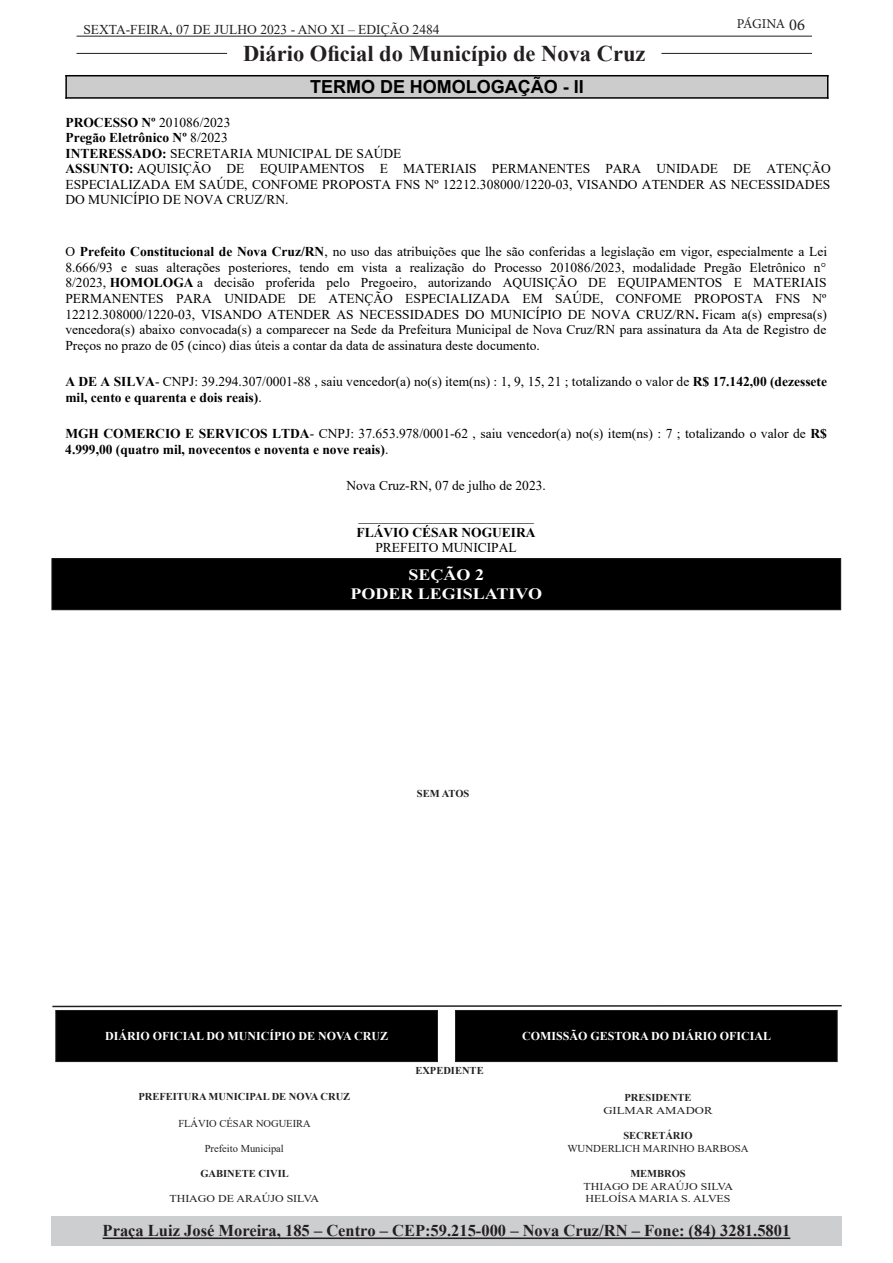
<style>
.page{position:relative;width:893px;height:1263px;background:#fff}
.page>*{position:absolute;margin:0;border:0;box-sizing:border-box;transform-origin:0 0}
.t1{font:700 22.5px "Times New Roman";color:#231f20}
.t2{font:700 18px "Arial";color:#000}
.t3{font:700 16.5px "Times New Roman";color:#231f20}
.t4{font:700 15.75px "Times New Roman";color:#fff;scale:1.14 1}
.t5{font:13.5px/15.5px "Times New Roman";color:#000}
.t6{font:13.5px "Times New Roman";color:#231f20}
.t7{font:13.5px "Arial";color:#000}
.t8{font:13.5px "Minion Pro";letter-spacing:-.03em;color:#231f20}
.t9{font:700 12px "Times New Roman";color:#fff}
.t10{font:700 10.5px "Times New Roman";color:#231f20}
.t11{font:10.5px "Times New Roman";color:#231f20}
.t12{font:10.5px "Times New Roman";color:#231f20;scale:1.14 1}
.t13{font:10.5px "Times New Roman";color:#231f20;scale:1.21 1}
.s1{font-size:16.5px}
.s2{font-weight:700}
</style>
<div class="page">
<hr style="left:77px;top:36px;width:735px;height:1px;background:#231f20">
<hr style="left:77px;top:53px;width:150px;height:1px;background:#231f20">
<hr style="left:661px;top:53px;width:151px;height:1px;background:#231f20">
<div style="left:51px;top:1216px;width:791px;height:29px;background:#cdced0"></div>
<hr style="left:103px;top:1237px;width:687px;height:2px;background:#231f20">
<div style="left:455px;top:1010px;width:382px;height:51px;background:#000"></div>
<div style="left:455px;top:1010px;width:383px;height:52px;border:1px solid #231f20"></div>
<div style="left:56px;top:1010px;width:381px;height:51px;background:#000"></div>
<div style="left:55px;top:1010px;width:383px;height:52px;border:1px solid #231f20"></div>
<svg style="left:52px;top:1005px;width:790px;height:3px"></svg>
<div style="left:52px;top:559px;width:789px;height:51px;background:#000"></div>
<div style="left:51px;top:558px;width:790px;height:52px;border:1px solid #231f20"></div>
<div style="left:66px;top:75px;width:762px;height:22px;background:#ccc"></div>
<hr style="left:65px;top:75px;width:763px;height:1px;background:#000">
<hr style="left:65px;top:97px;width:763px;height:2px;background:#000">
<hr style="left:65px;top:75px;width:2px;height:24px;background:#000">
<svg style="left:827px;top:76px;width:1px;height:23px"></svg>
<p class="t6" style="left:83px;top:20px;width:358px">SEXTA-FEIRA, 07 DE JULHO 2023 - ANO XI – EDIÇÃO 2484</p>
<h1 class="t1" style="left:243px;top:37px;width:404px">Diário Oficial do Município de Nova Cruz</h1>
<p class="t8" style="left:737px;top:15px;width:70px">PÁGINA <span class="s1">06</span></p>
<p class="t2" style="left:310px;top:77px;width:275px">TERMO DE HOMOLOGAÇÃO - II</p>
<p class="t5" style="left:65px;top:114px;width:767px"><span class="s2">PROCESSO Nº</span> 201086/2023<br><span class="s2">Pregão Eletrônico Nº</span> 8/2023<br><span class="s2">INTERESSADO:</span> SECRETARIA MUNICIPAL DE SAÚDE<br><span class="s2">ASSUNTO:</span> AQUISIÇÃO DE EQUIPAMENTOS E MATERIAIS PERMANENTES PARA UNIDADE DE ATENÇÃO ESPECIALIZADA EM SAÚDE, CONFOME PROPOSTA FNS Nº 12212.308000/1220-03, VISANDO ATENDER AS NECESSIDADES DO MUNICÍPIO DE NOVA CRUZ/RN.</p>
<p class="t5" style="left:65px;top:244px;width:763px;text-align:justify">O <span class="s2">Prefeito Constitucional de Nova Cruz/RN</span>, no uso das atribuições que lhe são conferidas a legislação em vigor, especialmente a Lei 8.666/93 e suas alterações posteriores, tendo em vista a realização do Processo 201086/2023, modalidade Pregão Eletrônico n° 8/2023, <span class="s2">HOMOLOGA</span> a decisão proferida pelo Pregoeiro, autorizando AQUISIÇÃO DE EQUIPAMENTOS E MATERIAIS PERMANENTES PARA UNIDADE DE ATENÇÃO ESPECIALIZADA EM SAÚDE, CONFOME PROPOSTA FNS Nº 12212.308000/1220-03, VISANDO ATENDER AS NECESSIDADES DO MUNICÍPIO DE NOVA CRUZ/RN<span class="s2">.</span> Ficam a(s) empresa(s) vencedora(s) abaixo convocada(s) a comparecer na Sede da Prefeitura Municipal de Nova Cruz/RN para assinatura da Ata de Registro de Preços no prazo de 05 (cinco) dias úteis a contar da data de assinatura deste documento.</p>
<p class="t5" style="left:65px;top:374px;width:763px"><span class="s2">A DE A SILVA</span>- CNPJ: 39.294.307/0001-88 , saiu vencedor(a) no(s) item(ns) : 1, 9, 15, 21 ; totalizando o valor de <span class="s2">R$ 17.142,00 (dezessete mil, cento e quarenta e dois reais)</span>.</p>
<p class="t5" style="left:65px;top:426px;width:763px"><span class="s2">MGH COMERCIO E SERVICOS LTDA</span>- CNPJ: 37.653.978/0001-62 , saiu vencedor(a) no(s) item(ns) : 7 ; totalizando o valor de <span class="s2">R$<br>4.999,00 (quatro mil, novecentos e noventa e nove reais)</span>.</p>
<p class="t5" style="left:346px;top:478px;width:201px">Nova Cruz-RN, 07 de julho de 2023.</p>
<p class="t5" style="left:357px;top:509px;width:181px;text-align:center">__________________________<br><span class="s2">FLÁVIO CÉSAR NOGUEIRA<br></span>PREFEITO MUNICIPAL</p>
<p class="t4" style="left:408px;top:563px;width:68px">SEÇÃO 2</p>
<p class="t4" style="left:350px;top:582px;width:170px">PODER LEGISLATIVO</p>
<p class="t10" style="left:417px;top:785px;width:54px">SEM ATOS</p>
<p class="t9" style="left:105px;top:1027px;width:285px">DIÁRIO OFICIAL DO MUNICÍPIO DE NOVA CRUZ</p>
<p class="t9" style="left:522px;top:1027px;width:251px">COMISSÃO GESTORA DO DIÁRIO OFICIAL</p>
<p class="t10" style="left:415px;top:1063px;width:70px">EXPEDIENTE</p>
<p class="t10" style="left:624px;top:1090px;width:69px">PRESIDENTE</p>
<p class="t13" style="left:603px;top:1103px;width:92px">GILMAR AMADOR</p>
<p class="t10" style="left:623px;top:1128px;width:71px">SECRETÁRIO</p>
<p class="t11" style="left:567px;top:1141px;width:183px">WUNDERLICH MARINHO BARBOSA</p>
<p class="t10" style="left:630px;top:1166px;width:57px">MEMBROS</p>
<p class="t12" style="left:583px;top:1178px;width:133px">THIAGO DE ARAÚJO SILVA</p>
<p class="t12" style="left:585px;top:1191px;width:129px">HELOÍSA MARIA S. ALVES</p>
<p class="t10" style="left:138px;top:1088px;width:213px">PREFEITURA MUNICIPAL DE NOVA CRUZ</p>
<p class="t11" style="left:178px;top:1115px;width:134px">FLÁVIO CÉSAR NOGUEIRA</p>
<p class="t11" style="left:205px;top:1141px;width:81px">Prefeito Municipal</p>
<p class="t10" style="left:200px;top:1166px;width:90px">GABINETE CIVIL</p>
<p class="t12" style="left:169px;top:1191px;width:133px">THIAGO DE ARAÚJO SILVA</p>
<p class="t3" style="left:103px;top:1219px;width:689px">Praça Luiz José Moreira, 185 – Centro – CEP:59.215-000 – Nova Cruz/RN – Fone: (84) 3281.5801</p>
<p class="t7" style="left:374px;top:1227px;width:146px">www.novacruz.rn.gov.br</p>
</div>
